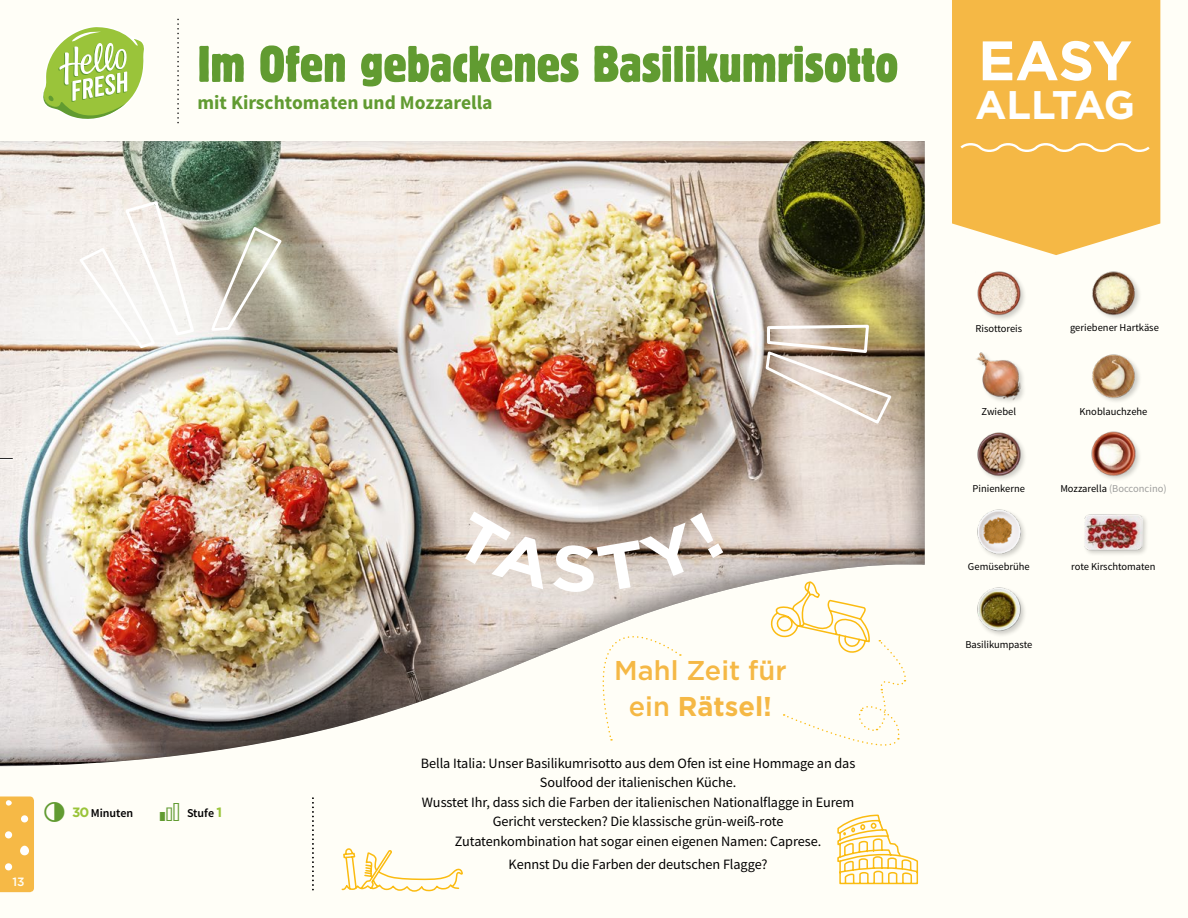
<style>
.page{position:relative;width:1188px;height:918px;background:#fffef7}
.page>*{position:absolute;margin:0;border:0;box-sizing:border-box;transform-origin:0 0}
.t1{font:700 55.5px "Gotham";color:#fff}
.t2{font:condensed 51px "Block Berthold BQ";color:#619b31}
.t3{font:700 39.9px "Gotham";letter-spacing:-.045em;color:#fff}
.t4{font:500 27.15px/36.3px "Gotham";color:#f5b845;text-align:center}
.t5{font:700 19.5px "Source Sans Pro";color:#619b31}
.t6{font:14.25px/19.5px "Source Sans Pro";letter-spacing:-.005em;color:#000;text-align:center}
.t7{font:600 12px "Source Sans Pro";color:#000}
.t8{font:500 12px "Gotham";color:#fffef7}
.t9{font:10.5px "Source Sans Pro";color:#000}
.t10{font:10.5px "Source Sans Pro";color:#9d9d9c}
.s1{font-family:"Gotham";font-weight:700;font-size:13.5px;color:#9ac43a}
.s2{font-weight:700}
.s3{color:#000}
</style>
<div class="page">
<img style="left:977px;top:587px;width:48px;height:48px">
<img style="left:977px;top:509px;width:48px;height:48px">
<div style="left:1084px;top:513px;width:65px;height:44px;background:#000;opacity:.2"></div>
<img style="left:1085px;top:513px;width:57px;height:44px">
<img style="left:1091px;top:431px;width:49px;height:49px">
<img style="left:977px;top:432px;width:48px;height:48px">
<img style="left:976px;top:352px;width:48px;height:50px">
<img style="left:1092px;top:354px;width:48px;height:48px">
<img style="left:1092px;top:271px;width:48px;height:48px">
<img style="left:977px;top:271px;width:48px;height:48px">
<svg style="left:43px;top:27px;width:101px;height:92px"></svg>
<div style="left:952px;top:0;width:208px;height:255px;background:#f5b845"></div>
<svg style="left:958px;top:140px;width:194px;height:15px"></svg>
<svg style="left:0;top:796px;width:34px;height:96px"></svg>
<svg style="left:312px;top:797px;width:607px;height:95px"></svg>
<div style="left:0;top:141px;width:925px;height:625px;background:#000;opacity:.38"></div>
<svg style="left:77px;top:199px;width:207px;height:152px"></svg>
<svg style="left:764px;top:323px;width:130px;height:103px"></svg>
<svg style="left:0;top:458px;width:13px;height:2px"></svg>
<svg style="left:452px;top:512px;width:272px;height:229px"></svg>
<h2 class="t2" style="left:198px;top:34px;width:702px">Im Ofen gebackenes Basilikumrisotto</h2>
<h3 class="t5" style="left:198px;top:90px;width:297px">mit Kirschtomaten und Mozzarella</h3>
<h1 class="t1" style="left:979px;top:22px;width:156px">EASY</h1>
<h3 class="t3" style="left:976px;top:77px;width:162px">ALLTAG</h3>
<p class="t8" style="left:12px;top:874px;width:14px">13</p>
<p class="t7" style="left:72px;top:805px;width:62px"><span class="s1">30</span> Minuten</p>
<p class="t7" style="left:187px;top:805px;width:37px">Stufe <span class="s1">1</span></p>
<h3 class="t4" style="left:614px;top:652px;width:174px">Mahl Zeit für ein <span class="s2">Rätsel!</span></h3>
<p class="t6" style="left:421px;top:753px;width:436px">Bella Italia: Unser Basilikumrisotto aus dem Ofen ist eine Hommage an das Soulfood der italienischen Küche.<br>Wusstet Ihr, dass sich die Farben der italienischen Nationalflagge in Eurem Gericht verstecken? Die klassische grün-weiß-rote<br>Zutatenkombination hat sogar einen eigenen Namen: Caprese.</p>
<p class="t6" style="left:509px;top:855px;width:261px">Kennst Du die Farben der deutschen Flagge?</p>
<p class="t9" style="left:976px;top:322px;width:48px">Risottoreis</p>
<p class="t9" style="left:1070px;top:321px;width:90px">geriebener Hartkäse</p>
<p class="t9" style="left:982px;top:405px;width:36px">Zwiebel</p>
<p class="t9" style="left:1079px;top:404px;width:69px">Knoblauchzehe</p>
<p class="t9" style="left:972px;top:482px;width:54px">Pinienkerne</p>
<p class="t10" style="left:1060px;top:482px;width:108px"><span class="s3">Mozzarella</span> (Bocconcino)</p>
<p class="t9" style="left:968px;top:560px;width:63px">Gemüsebrühe</p>
<p class="t9" style="left:1071px;top:560px;width:86px">rote Kirschtomaten</p>
<p class="t9" style="left:965px;top:638px;width:68px">Basilikumpaste</p>
</div>
